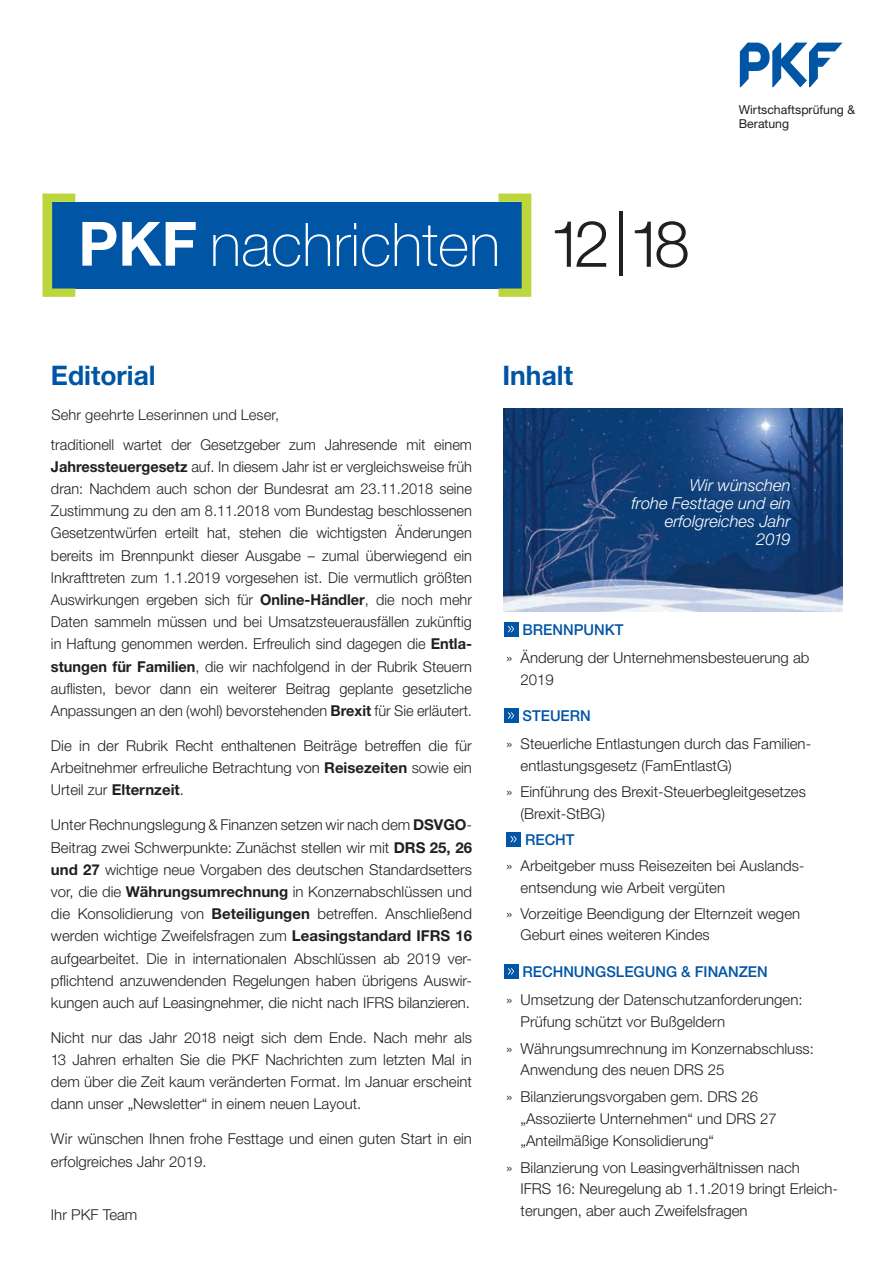
<style>
.page{position:relative;width:893px;height:1263px;background:#fff}
.page>*{position:absolute;margin:0;border:0;box-sizing:border-box;transform-origin:0 0}
.t1{font:300 64.5px "Helvetica Neue LT";color:#231f20}
.t2{font:700 27px "Helvetica Neue LT";color:#0155a5}
.t3{font:italic 300 16.5px/18px "Helvetica Neue LT";color:#fff;text-align:right}
.t4{font:300 15px/22.2px "Helvetica Neue LT";color:#231f20}
.t5{font:500 15px "Helvetica Neue LT";color:#0155a5}
.t6{font:300 14.7px "Helvetica Neue LT";letter-spacing:.01em;color:#231f20}
.t7{font:12.3px/13.6px "Helvetica Neue LT";color:#231f20}
.s1{font-weight:700}
</style>
<div class="page">
<div style="left:503px;top:622px;width:15px;height:14px;background:#0155a5"></div>
<svg style="left:508px;top:625px;width:6px;height:8px"></svg>
<div style="left:503px;top:708px;width:15px;height:15px;background:#0155a5"></div>
<svg style="left:508px;top:712px;width:6px;height:7px"></svg>
<div style="left:506px;top:832px;width:15px;height:15px;background:#0155a5"></div>
<svg style="left:511px;top:835px;width:5px;height:8px"></svg>
<div style="left:503px;top:964px;width:15px;height:15px;background:#0155a5"></div>
<svg style="left:508px;top:968px;width:6px;height:7px"></svg>
<svg style="left:42px;top:194px;width:33px;height:103px;background:#508b7d"></svg>
<svg style="left:82px;top:194px;width:449px;height:103px"></svg>
<svg style="left:740px;top:43px;width:102px;height:44px"></svg>
<img style="left:503px;top:408px;width:339px;height:203px">
<h1 class="t1" style="left:549px;top:221px;width:143px">12 | 18</h1>
<p class="t7" style="left:739px;top:104px;width:118px">Wirtschaftsprüfung &amp;<br>Beratung</p>
<h2 class="t2" style="left:51px;top:365px;width:106px">Editorial</h2>
<p class="t6" style="left:51px;top:409px;width:229px">Sehr geehrte Leserinnen und Leser,</p>
<p class="t4" style="left:51px;top:435px;width:422px;text-align:justify">traditionell wartet der Gesetzgeber zum Jahresende mit einem <span class="s1">Jahres steuergesetz</span> auf. In diesem Jahr ist er vergleichsweise früh dran: Nachdem auch schon der Bundesrat am 23.11.2018 seine Zustimmung zu den am 8.11.2018 vom Bundestag beschlossenen Gesetzentwürfen erteilt hat, stehen die wichtigsten Änderungen bereits im Brennpunkt dieser Ausgabe – zumal überwiegend ein Inkrafttreten zum 1.1.2019 vorgesehen ist. Die vermutlich größten Auswirkungen ergeben sich für <span class="s1">Online-Händler</span>, die noch mehr Daten sammeln müssen und bei Umsatzsteuerausfällen zukünftig in Haftung genommen werden. Erfreulich sind dagegen die <span class="s1">Entla&shy;stungen für Familien</span>, die wir nachfolgend in der Rubrik Steuern auflisten, bevor dann ein weiterer Beitrag geplante gesetzliche Anpassungen an den (wohl) bevorstehenden <span class="s1">Brexit</span> für Sie erläutert.</p>
<p class="t4" style="left:51px;top:736px;width:422px;text-align:justify">Die in der Rubrik Recht enthaltenen Beiträge betreffen die für Arbeitnehmer erfreuliche Betrachtung von <span class="s1">Reisezeiten</span> sowie ein Urteil zur <span class="s1">Elternzeit</span>.</p>
<p class="t4" style="left:51px;top:816px;width:422px;text-align:justify">Unter Rechnungslegung &amp; Finanzen setzen wir nach dem <span class="s1">DSVGO</span>-Beitrag zwei Schwerpunkte: Zunächst stellen wir mit <span class="s1">DRS 25, 26 und 27</span> wichtige neue Vorgaben des deutschen Standardsetters vor, die die <span class="s1">Währungsumrechnung</span> in Konzernabschlüssen und die Konsolidierung von <span class="s1">Beteiligungen</span> betreffen. Anschließend werden wichtige Zweifelsfragen zum <span class="s1">Leasingstandard IFRS 16 </span>aufgearbeitet. Die in internationalen Abschlüssen ab 2019 ver&shy;pflichtend anzuwendenden Regelungen haben übrigens Auswir&shy;kungen auch auf Leasingnehmer, die nicht nach IFRS bilanzieren.</p>
<p class="t4" style="left:51px;top:1028px;width:423px;text-align:justify">Nicht nur das Jahr 2018 neigt sich dem Ende. Nach mehr als 13 Jahren erhalten Sie die PKF Nachrichten zum letzten Mal in dem über die Zeit kaum veränderten Format. Im Januar erscheint dann unser „Newsletter“ in einem neuen Layout.</p>
<p class="t4" style="left:51px;top:1130px;width:422px">Wir wünschen Ihnen frohe Festtage und einen guten Start in ein erfolgreiches Jahr 2019.</p>
<p class="t4" style="left:51px;top:1206px;width:88px">Ihr PKF Team</p>
<h2 class="t2" style="left:502px;top:365px;width:72px">Inhalt</h2>
<p class="t3" style="left:631px;top:478px;width:160px">Wir wünschen<br>frohe Festtage und ein erfolgreiches Jahr<br>2019</p>
<p class="t5" style="left:522px;top:624px;width:103px">BRENNPUNKT</p>
<p class="t4" style="left:520px;top:648px;width:290px;line-height:21.8px;text-indent:-14px">» Änderung der Unternehmensbesteuerung ab<br>2019</p>
<p class="t5" style="left:522px;top:710px;width:70px">STEUERN</p>
<p class="t4" style="left:520px;top:735px;width:292px;line-height:21.8px;text-indent:-14px">» Steuerliche Entlastungen durch das Familien&shy;entlastungsgesetz (FamEntlastG)</p>
<p class="t4" style="left:520px;top:783px;width:287px;line-height:21.8px;text-indent:-14px">» Einführung des Brexit-Steuerbegleitgesetzes (Brexit-StBG)</p>
<p class="t5" style="left:525px;top:834px;width:51px">RECHT</p>
<p class="t4" style="left:520px;top:856px;width:285px;line-height:21.8px;text-indent:-14px">» Arbeitgeber muss Reisezeiten bei Auslands&shy;entsendung wie Arbeit vergüten</p>
<p class="t4" style="left:520px;top:904px;width:281px;line-height:21.8px;text-indent:-14px">» Vorzeitige Beendigung der Elternzeit wegen<br>Geburt eines weiteren Kindes</p>
<p class="t5" style="left:522px;top:966px;width:247px">RECHNUNGSLEGUNG &amp; FINANZEN</p>
<p class="t4" style="left:520px;top:991px;width:283px;line-height:21.8px;text-indent:-14px">» Umsetzung der Datenschutzanforderungen:<br>Prüfung schützt vor Bußgeldern</p>
<p class="t4" style="left:520px;top:1039px;width:295px;line-height:21.8px;text-indent:-14px">» Währungsumrechnung im Konzernabschluss:<br>Anwendung des neuen DRS 25</p>
<p class="t4" style="left:520px;top:1088px;width:258px;line-height:21.8px;text-indent:-14px">» Bilanzierungsvorgaben gem. DRS 26 „Assoziierte Unternehmen“ und DRS 27 „Anteilmäßige Konsolidierung“</p>
<p class="t4" style="left:520px;top:1158px;width:319px;line-height:21.8px;text-indent:-14px">» Bilanzierung von Leasingverhältnissen nach<br>IFRS 16: Neuregelung ab 1.1.2019 bringt Erleich&shy;terungen, aber auch Zweifelsfragen</p>
</div>
